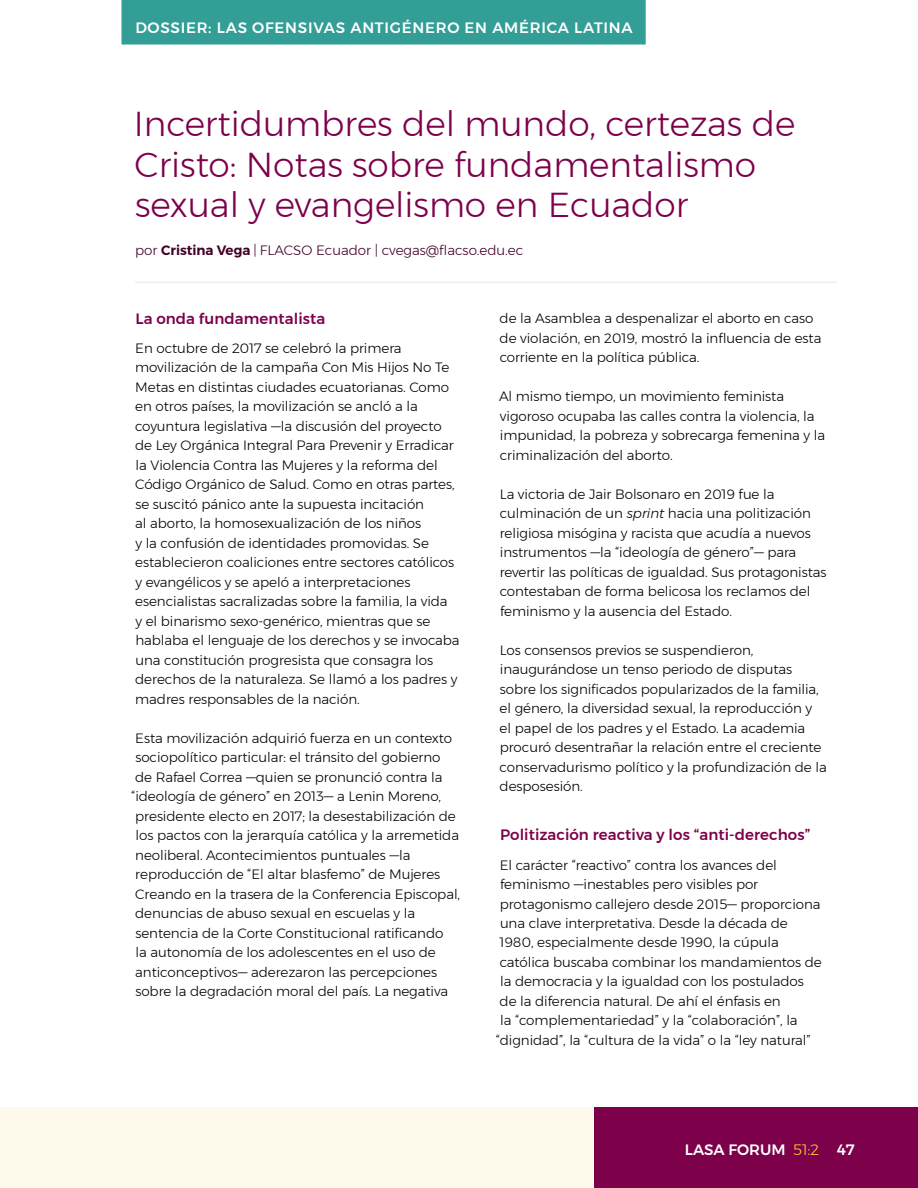
<style>
.page{position:relative;width:918px;height:1188px;background:#fff}
.page>*{position:absolute;margin:0;border:0;box-sizing:border-box;transform-origin:0 0}
.t1{font:300 34.5px/40.5px "Montserrat";color:#7d004a}
.t2{font:500 15px "Montserrat";letter-spacing:.005em;color:#7d004a}
.t3{font:500 15px "Montserrat";letter-spacing:.05em;color:#fff}
.t4{font:500 15px "Montserrat";color:#fff}
.t5{font:300 13.5px/19.5px "Montserrat";letter-spacing:-.005em;color:#000}
.t6{font:300 13.5px "Montserrat";color:#420027}
.s1{font-weight:600}
.s2{font-style:italic}
.s3{font-weight:300;color:#f7cd36}
</style>
<div class="page">
<div style="left:0;top:1107px;width:594px;height:81px;background:#fefaeb"></div>
<div style="left:594px;top:1107px;width:324px;height:81px;background:#7d004a"></div>
<div style="left:122px;top:0;width:524px;height:45px;background:#339e96"></div>
<hr style="left:135px;top:282px;width:702px;height:1px;background:#ededed">
<p class="t3" style="left:136px;top:15px;width:499px">DOSSIER: LAS OFENSIVAS ANTIGÉNERO EN AMÉRICA LATINA</p>
<h1 class="t1" style="left:134px;top:103px;width:663px">Incertidumbres del mundo, certezas de<br>Cristo: Notas sobre fundamentalismo sexual y evangelismo en Ecuador</h1>
<p class="t6" style="left:135px;top:240px;width:390px">por <span class="s1">Cristina Vega</span> | FLACSO Ecuador | cvegas@flacso.edu.ec</p>
<p class="t2" style="left:136px;top:306px;width:191px">La onda fundamentalista</p>
<p class="t5" style="left:135px;top:338px;width:326px">En octubre de 2017 se celebró la primera movilización de la campaña Con Mis Hijos No Te Metas en distintas ciudades ecuatorianas. Como en otros países, la movilización se ancló a la coyuntura legislativa —la discusión del proyecto de Ley Orgánica Integral Para Prevenir y Erradicar la Violencia Contra las Mujeres y la reforma del Código Orgánico de Salud. Como en otras partes, se suscitó pánico ante la supuesta incitación<br>al aborto, la homosexualización de los niños<br>y la confusión de identidades promovidas. Se establecieron coaliciones entre sectores católicos y evangélicos y se apeló a interpretaciones esencialistas sacralizadas sobre la familia, la vida<br>y el binarismo sexo-genérico, mientras que se hablaba el lenguaje de los derechos y se invocaba una constitución progresista que consagra los derechos de la naturaleza. Se llamó a los padres y madres responsables de la nación.</p>
<p class="t5" style="left:135px;top:728px;width:318px">Esta movilización adquirió fuerza en un contexto</p>
<p class="t5" style="left:135px;top:747px;width:307px">sociopolítico particular: el tránsito del gobierno</p>
<p class="t5" style="left:135px;top:767px;width:309px">de Rafael Correa —quien se pronunció contra la</p>
<p class="t5" style="left:131px;top:786px;width:311px">“ideología de género” en 2013— a Lenin Moreno,</p>
<p class="t5" style="left:135px;top:806px;width:322px">presidente electo en 2017; la desestabilización de</p>
<p class="t5" style="left:136px;top:825px;width:325px">los pactos con la jerarquía católica y la arremetida</p>
<p class="t5" style="left:135px;top:845px;width:277px">neoliberal. Acontecimientos puntuales —la</p>
<p class="t5" style="left:135px;top:864px;width:307px">reproducción de “El altar blasfemo” de Mujeres</p>
<p class="t5" style="left:135px;top:884px;width:327px">Creando en la trasera de la Conferencia Episcopal,</p>
<p class="t5" style="left:135px;top:903px;width:282px">denuncias de abuso sexual en escuelas y la</p>
<p class="t5" style="left:135px;top:923px;width:310px">sentencia de la Corte Constitucional ratificando</p>
<p class="t5" style="left:136px;top:942px;width:302px">la autonomía de los adolescentes en el uso de</p>
<p class="t5" style="left:135px;top:962px;width:303px">anticonceptivos— aderezaron las percepciones</p>
<p class="t5" style="left:135px;top:981px;width:314px">sobre la degradación moral del país. La negativa</p>
<p class="t5" style="left:500px;top:309px;width:323px">de la Asamblea a despenalizar el aborto en caso de violación, en 2019, mostró la influencia de esta corriente en la política pública.</p>
<p class="t5" style="left:499px;top:387px;width:328px">Al mismo tiempo, un movimiento feminista vigoroso ocupaba las calles contra la violencia, la impunidad, la pobreza y sobrecarga femenina y la criminalización del aborto.</p>
<p class="t5" style="left:500px;top:484px;width:328px">La victoria de Jair Bolsonaro en 2019 fue la culminación de un <span class="s2">sprint</span> hacia una politización religiosa misógina y racista que acudía a nuevos instrumentos —la “ideología de género”— para revertir las políticas de igualdad. Sus protagonistas contestaban de forma belicosa los reclamos del feminismo y la ausencia del Estado.</p>
<p class="t5" style="left:500px;top:640px;width:329px">Los consensos previos se suspendieron, inaugurándose un tenso periodo de disputas sobre los significados popularizados de la familia, el género, la diversidad sexual, la reproducción y el papel de los padres y el Estado. La academia procuró desentrañar la relación entre el creciente conservadurismo político y la profundización de la desposesión.</p>
<p class="t2" style="left:500px;top:823px;width:312px">Politización reactiva y los “anti-derechos”</p>
<p class="t5" style="left:500px;top:855px;width:279px">El carácter “reactivo” contra los avances del</p>
<p class="t5" style="left:500px;top:874px;width:260px">feminismo —inestables pero visibles por</p>
<p class="t5" style="left:500px;top:894px;width:322px">protagonismo callejero desde 2015— proporciona</p>
<p class="t5" style="left:500px;top:913px;width:289px">una clave interpretativa. Desde la década de</p>
<p class="t5" style="left:500px;top:933px;width:281px">1980, especialmente desde 1990, la cúpula</p>
<p class="t5" style="left:500px;top:952px;width:324px">católica buscaba combinar los mandamientos de</p>
<p class="t5" style="left:500px;top:972px;width:305px">la democracia y la igualdad con los postulados</p>
<p class="t5" style="left:500px;top:991px;width:283px">de la diferencia natural. De ahí el énfasis en</p>
<p class="t5" style="left:500px;top:1011px;width:299px">la “complementariedad” y la “colaboración”, la</p>
<p class="t5" style="left:496px;top:1030px;width:316px">“dignidad”, la “cultura de la vida” o la “ley natural”</p>
<p class="t4" style="left:685px;top:1138px;width:171px">LASA FORUM <span class="s3">51:2</span> 47</p>
</div>
